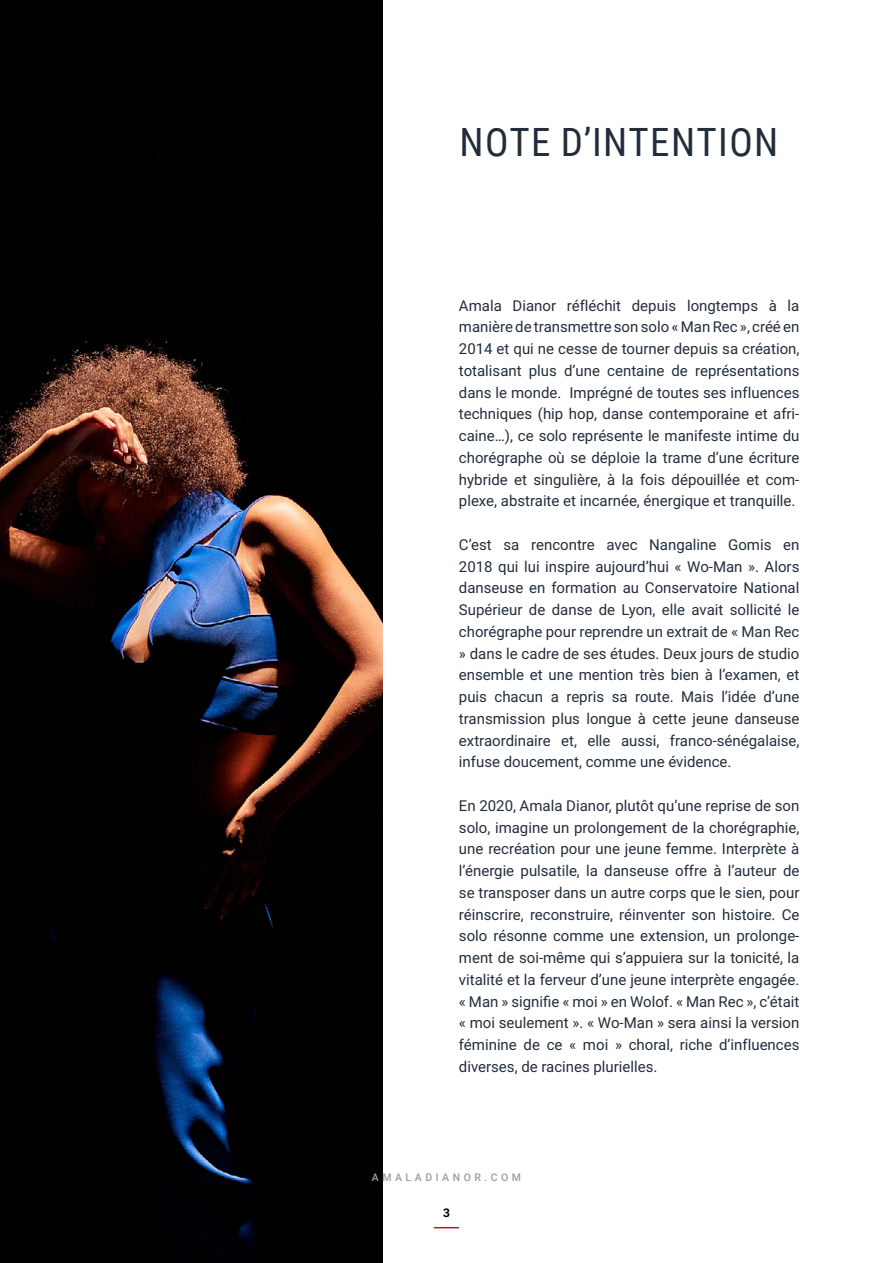
<style>
.page{position:relative;width:893px;height:1263px;background:#fff}
.page>*{position:absolute;margin:0;border:0;box-sizing:border-box;transform-origin:0 0}
.t1{font:39px "Roboto Condensed";letter-spacing:.035em;color:#222d3b}
.t2{font:15px/21.8px "Roboto";color:#222d3b;text-align:justify}
.t3{font:700 12px "Roboto";color:#000}
.t4{font:500 10.5px "Roboto";letter-spacing:.335em;color:#9d9d9c}
</style>
<div class="page">
<img style="left:0;top:0;width:383px;height:1263px">
<svg style="left:434px;top:1227px;width:25px;height:1px"></svg>
<h1 class="t1" style="left:460px;top:114px;width:320px">NOTE D’INTENTION</h1>
<p class="t2" style="left:459px;top:294px;width:342px">Amala Dianor réfléchit depuis longtemps à la manière de transmettre son solo « Man Rec », créé en 2014 et qui ne cesse de tourner depuis sa création, totalisant plus d’une centaine de représentations dans le monde. Imprégné de toutes ses influences techniques (hip hop, danse contemporaine et afri&shy;caine…), ce solo représente le manifeste intime du chorégraphe où se déploie la trame d’une écriture hybride et singulière, à la fois dépouillée et com&shy;plexe, abstraite et incarnée, énergique et tranquille.</p>
<p class="t2" style="left:459px;top:533px;width:342px">C’est sa rencontre avec Nangaline Gomis en 2018 qui lui inspire aujourd’hui « Wo-Man ». Alors danseuse en formation au Conservatoire National Supérieur de danse de Lyon, elle avait sollicité le chorégraphe pour reprendre un extrait de « Man Rec » dans le cadre de ses études. Deux jours de studio ensemble et une mention très bien à l’examen, et puis chacun a repris sa route. Mais l’idée d’une transmission plus longue à cette jeune danseuse extraordinaire et, elle aussi, franco-sénégalaise, infuse doucement, comme une évidence.</p>
<p class="t2" style="left:459px;top:794px;width:342px">En 2020, Amala Dianor, plutôt qu’une reprise de son solo, imagine un prolongement de la chorégraphie, une recréation pour une jeune femme. Interprète à l’énergie pulsatile, la danseuse offre à l’auteur de se transposer dans un autre corps que le sien, pour réinscrire, reconstruire, réinventer son histoire. Ce solo résonne comme une extension, un prolonge&shy;ment de soi-même qui s’appuiera sur la tonicité, la vitalité et la ferveur d’une jeune interprète engagée. « Man » signifie « moi » en Wolof. « Man Rec », c’était « moi seulement ». « Wo-Man » sera ainsi la version féminine de ce « moi » choral, riche d’influences diverses, de racines plurielles.</p>
<p class="t4" style="left:372px;top:1169px;width:151px">AMALADIANOR.COM</p>
<p class="t3" style="left:443px;top:1204px;width:8px">3</p>
</div>
